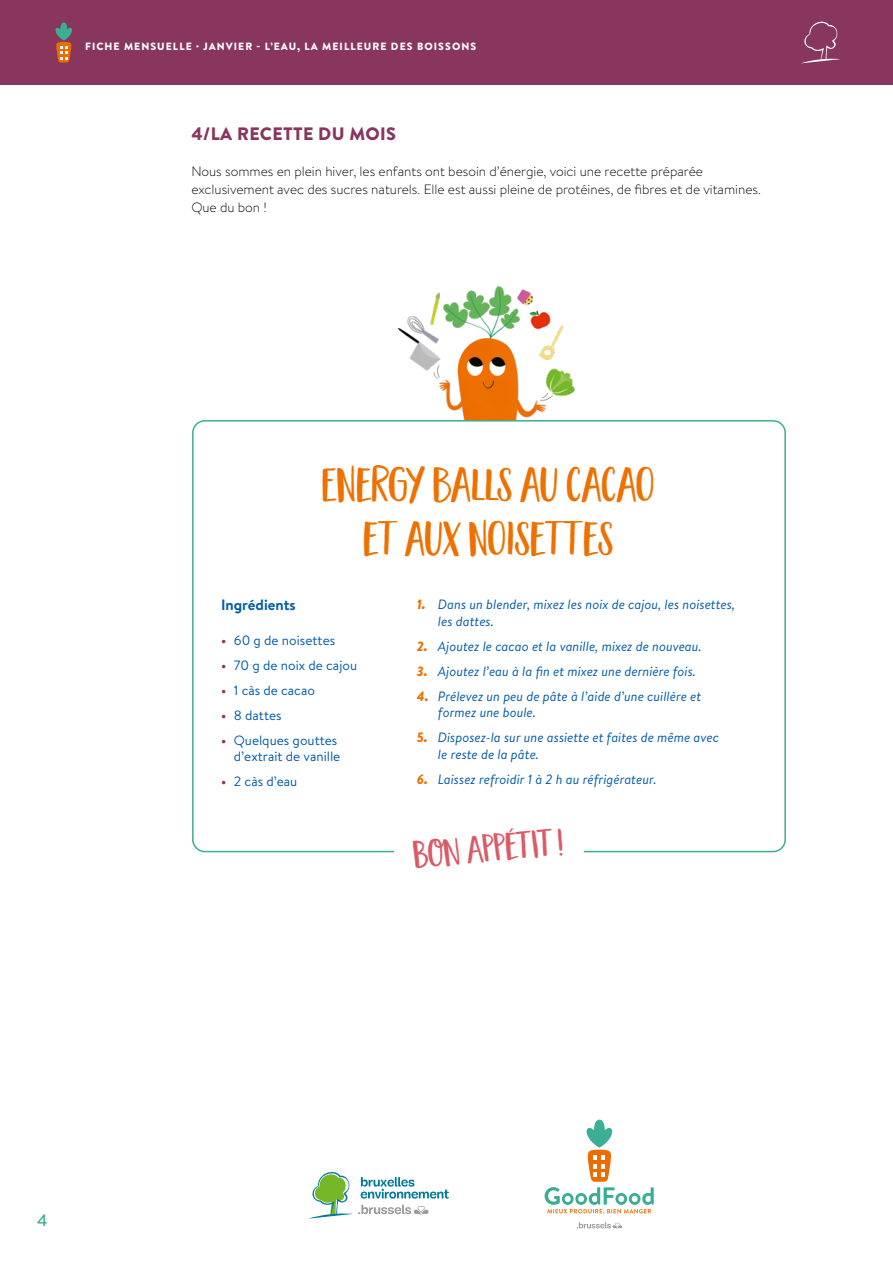
<style>
.page{position:relative;width:893px;height:1263px;background:#fff}
.page>*{position:absolute;margin:0;border:0;box-sizing:border-box;transform-origin:0 0}
.t1{font:45px/54px "Garden Grown Caps";color:#ee7100;text-align:center}
.t2{font:36px "Garden Grown Caps";color:#db5a67}
.t3{font:900 18px "Brandon Text";letter-spacing:.02em;color:#89365f}
.t4{font:500 16.5px "Brandon Text";color:#3aae92}
.t5{font:700 15px "Brandon Text";color:#005ba9}
.t6{font:italic 13.5px/16.5px "Brandon Text";color:#005ba9}
.t7{font:300 13.5px/18px "Brandon Text";color:#000}
.t8{font:13.5px/16.5px "Brandon Text";color:#005ba9;text-align:right}
.t9{font:900 10.5px "Brandon Text";letter-spacing:.1em;color:#fff}
.s1{font-weight:700;color:#89365f}
.s2{font-weight:900;color:#ee7100}
</style>
<div class="page">
<div style="left:0;top:0;width:893px;height:85px;background:#89365f"></div>
<svg style="left:55px;top:22px;width:17px;height:41px"></svg>
<svg style="left:802px;top:21px;width:38px;height:42px"></svg>
<svg style="left:308px;top:1171px;width:141px;height:48px"></svg>
<svg style="left:577px;top:1222px;width:45px;height:6px"></svg>
<svg style="left:545px;top:1119px;width:109px;height:95px"></svg>
<img style="left:397px;top:286px;width:178px;height:134px">
<div style="left:192px;top:420px;width:594px;height:432px;border:2px solid #3aae92;border-radius:12px"></div>
<svg style="left:393px;top:849px;width:192px;height:4px"></svg>
<p class="t9" style="left:85px;top:39px;width:393px">FICHE MENSUELLE · JANVIER - L’EAU, LA MEILLEURE DES BOISSONS</p>
<h3 class="t3" style="left:191px;top:121px;width:206px">4/LA RECETTE DU MOIS</h3>
<p class="t7" style="left:191px;top:162px;width:571px">Nous sommes en plein hiver, les enfants ont besoin d’énergie, voici une recette préparée exclusivement avec des sucres naturels. Elle est aussi pleine de protéines, de fibres et de vitamines.<br>Que du bon !</p>
<h1 class="t1" style="left:323px;top:460px;width:334px">ENERGY BALLS AU CACAO<br>ET AUX NOISETTES</h1>
<p class="t5" style="left:221px;top:594px;width:76px">Ingrédients</p>
<p class="t8" style="left:221px;top:631px;width:116px"><span class="s1">•</span> 60 g de noisettes</p>
<p class="t8" style="left:221px;top:656px;width:137px"><span class="s1">•</span> 70 g de noix de cajou</p>
<p class="t8" style="left:221px;top:681px;width:95px"><span class="s1">•</span> 1 càs de cacao</p>
<p class="t8" style="left:221px;top:706px;width:62px"><span class="s1">•</span> 8 dattes</p>
<p class="t8" style="left:221px;top:731px;width:121px"><span class="s1">•</span> Quelques gouttes d’extrait de vanille</p>
<p class="t8" style="left:221px;top:773px;width:78px"><span class="s1">•</span> 2 càs d’eau</p>
<p class="t6" style="left:438px;top:596px;width:299px;text-indent:-21px"><span class="s2">1.</span> Dans un blender, mixez les noix de cajou, les noisettes, les dattes.</p>
<p class="t6" style="left:417px;top:637px;width:287px"><span class="s2">2.</span> Ajoutez le cacao et la vanille, mixez de nouveau.</p>
<p class="t6" style="left:417px;top:662px;width:281px"><span class="s2">3.</span> Ajoutez l’eau à la fin et mixez une dernière fois.</p>
<p class="t6" style="left:438px;top:687px;width:265px;text-indent:-21px"><span class="s2">4.</span> Prélevez un peu de pâte à l’aide d’une cuillère et formez une boule.</p>
<p class="t6" style="left:438px;top:729px;width:283px;text-indent:-21px"><span class="s2">5.</span> Disposez-la sur une assiette et faites de même avec le reste de la pâte.</p>
<p class="t6" style="left:417px;top:770px;width:241px"><span class="s2">6.</span> Laissez refroidir 1 à 2 h au réfrigérateur.</p>
<h2 class="t2" style="left:412px;top:834px;width:151px;rotate:-5deg">BON APPÉTIT !</h2>
<p class="t4" style="left:37px;top:1209px;width:12px">4</p>
</div>
